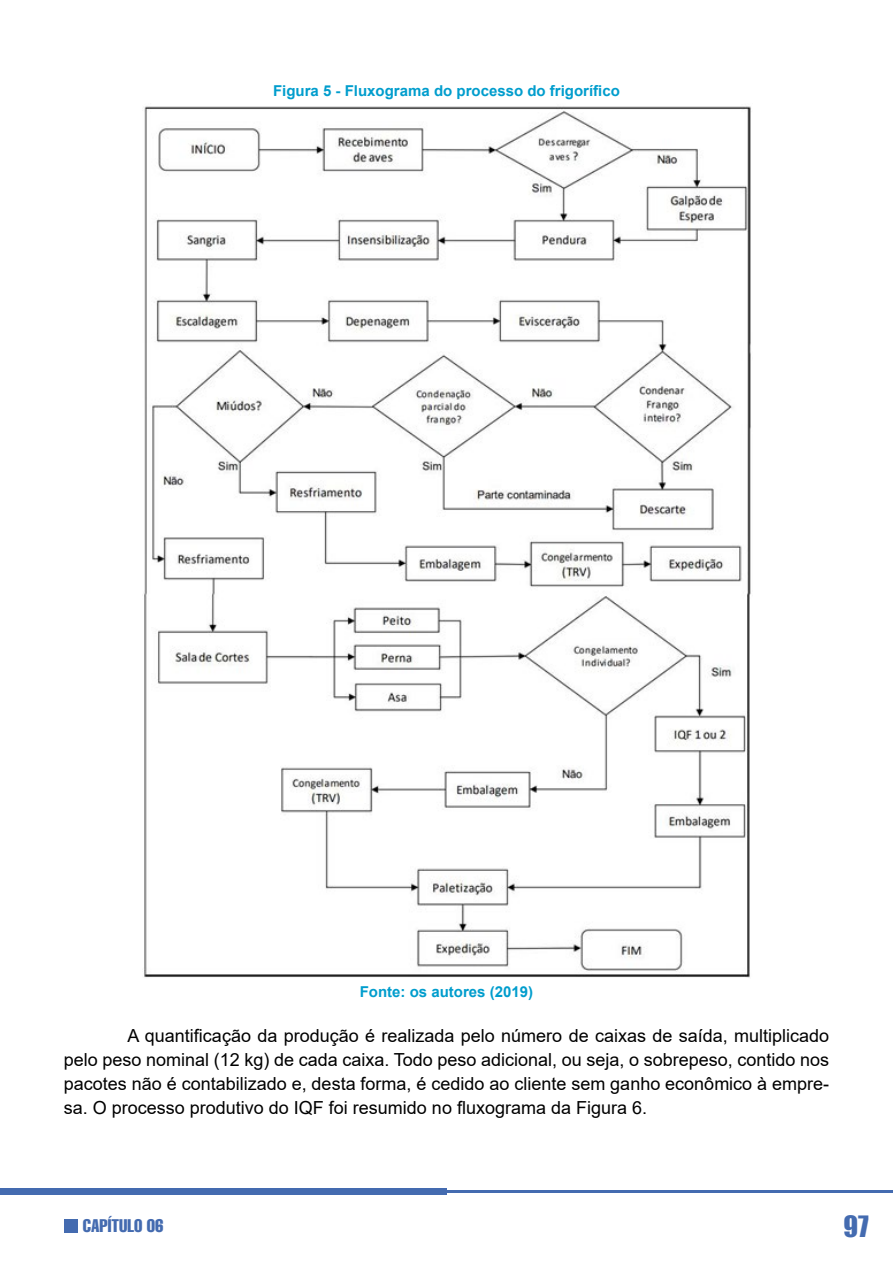
<style>
.page{position:relative;width:893px;height:1263px;background:#fff}
.page>*{position:absolute;margin:0;border:0;box-sizing:border-box;transform-origin:0 0}
.t1{font:27px "Impact";color:#446bb0}
.t2{font:18px/24px "Arial";color:#000;text-align:justify}
.t3{font:extra-condensed 18px "Helvetica";color:#446bb0}
.t4{font:700 15px "Arial";color:#009dcd}
</style>
<div class="page">
<div style="left:0;top:1188px;width:446px;height:7px;background:#446bb0"></div>
<hr style="left:446px;top:1191px;width:447px;height:2px;background:#446bb0">
<div style="left:65px;top:1219px;width:13px;height:14px;background:#446bb0"></div>
<img style="left:144px;top:106px;width:607px;height:872px">
<p class="t4" style="left:273px;top:80px;width:348px">Figura 5 - Fluxograma do processo do frigorífico</p>
<p class="t4" style="left:360px;top:981px;width:175px">Fonte: os autores (2019)</p>
<p class="t2" style="left:64px;top:1023px;width:767px;text-indent:64px">A quantificação da produção é realizada pelo número de caixas de saída, multiplicado pelo peso nominal (12 kg) de cada caixa. Todo peso adicional, ou seja, o sobrepeso, contido nos pacotes não é contabilizado e, desta forma, é cedido ao cliente sem ganho econômico à empre&shy;sa. O processo produtivo do IQF foi resumido no fluxograma da Figura 6.</p>
<p class="t3" style="left:83px;top:1214px;width:82px">CAPÍTULO 06</p>
<h1 class="t1" style="left:844px;top:1206px;width:27px">97</h1>
</div>
